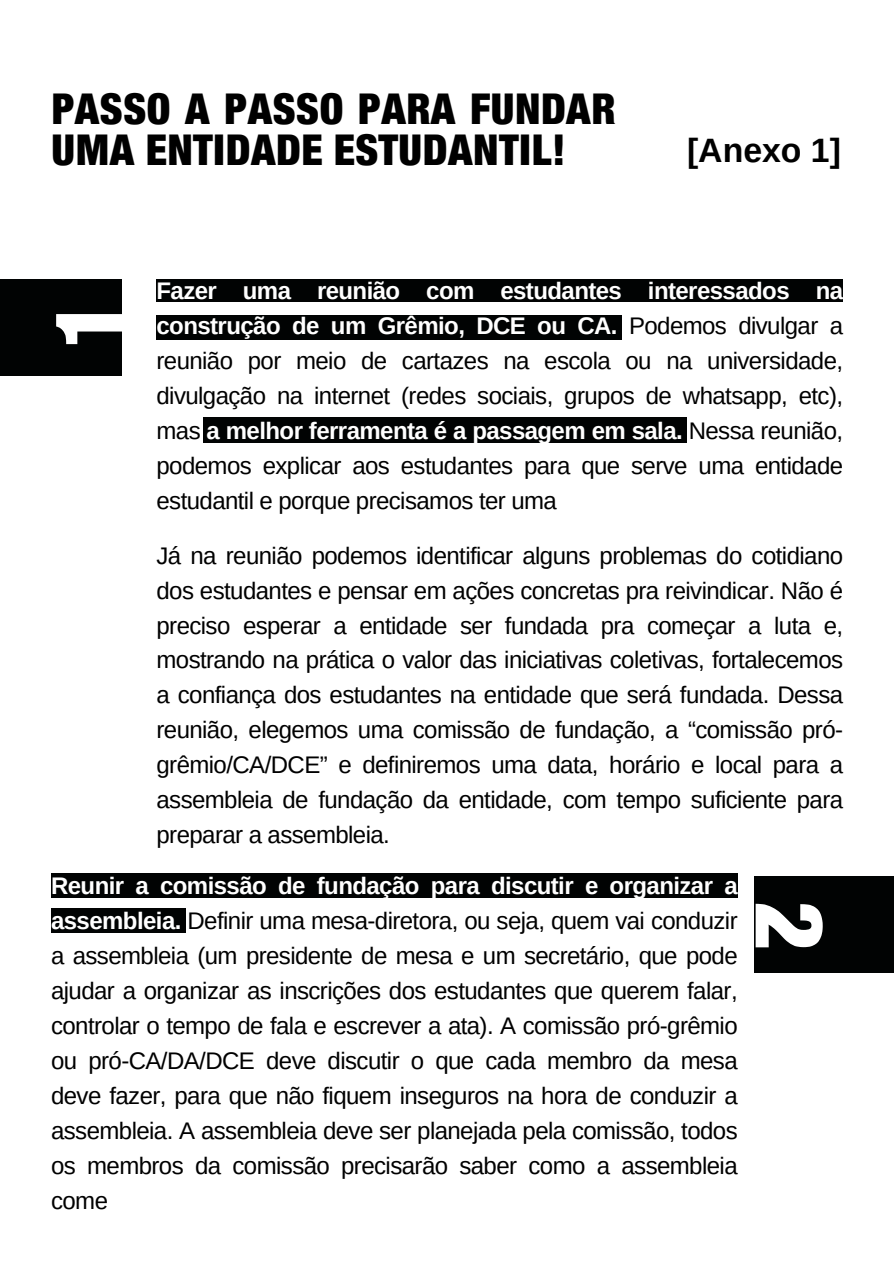
<style>
.page{position:relative;width:894px;height:1264px;background:#fff}
.page>*{position:absolute;margin:0;border:0;box-sizing:border-box;transform-origin:0 0}
.t1{font:900 94.65px "Neue Helvetica Condensed BQ";color:#fff}
.t2{font:900 43.2px/40.5px "Neue Helvetica Condensed BQ";color:#000}
.t3{font:700 33.75px "Arimo";color:#000}
.t4{font:24px/34.8px "Arimo";letter-spacing:-.025em;color:#000;text-align:justify}
.t5{font:700 24px "Arimo";letter-spacing:-.025em;color:#fff}
.s1{font-weight:700;color:#fff}
</style>
<div class="page">
<div style="left:156px;top:315px;width:466px;height:24px;background:#010303"></div>
<div style="left:156px;top:280px;width:686px;height:22px;background:#010303"></div>
<div style="left:203px;top:417px;width:483px;height:25px;background:#010303"></div>
<div style="left:0;top:280px;width:122px;height:96px;background:#010303"></div>
<div style="left:753px;top:876px;width:140px;height:96px;background:#010303"></div>
<div style="left:51px;top:873px;width:686px;height:25px;background:#010303"></div>
<div style="left:51px;top:908px;width:134px;height:24px;background:#010303"></div>
<p class="t2" style="left:51px;top:88px;width:565px">PASSO A PASSO PARA FUNDAR<br>UMA ENTIDADE ESTUDANTIL!</p>
<h2 class="t3" style="left:686px;top:131px;width:155px">[Anexo 1]</h2>
<p class="t1" style="left:30px;top:349px;width:51px;rotate:-90deg">1</p>
<p class="t4" style="left:156px;top:273px;width:688px"><span class="s1">Fazer uma reunião com estudantes interessados na construção de um Grêmio, DCE ou CA.</span> Podemos divulgar a reunião por meio de cartazes na escola ou na universidade, divulgação na internet (redes sociais, grupos de whatsapp, etc), mas <span class="s1">a melhor ferramenta é a passagem em sala.</span> Nessa reunião, podemos explicar aos estudantes para que serve uma entidade estudantil e porque precisamos ter uma</p>
<h1 class="t4" style="left:156px;top:538px;width:688px">Já na reunião podemos identificar alguns problemas do cotidiano dos estudantes e pensar em ações concretas pra reivindicar. Não é preciso esperar a entidade ser fundada pra começar a luta e, mostrando na prática o valor das iniciativas coletivas, fortalecemos a confiança dos estudantes na entidade que será fundada. Dessa reunião, elegemos uma comissão de fundação, a “comissão pró&shy;grêmio/CA/DCE” e definiremos uma data, horário e local para a assembleia de fundação da entidade, com tempo suficiente para preparar a assembleia.</h1>
<p class="t5" style="left:51px;top:872px;width:688px">Reunir a comissão de fundação para discutir e organizar a</p>
<p class="t4" style="left:51px;top:903px;width:688px"><span class="s1">assembleia.</span> Definir uma mesa-diretora, ou seja, quem vai conduzir a assembleia (um presidente de mesa e um secretário, que pode ajudar a organizar as inscrições dos estudantes que querem falar, controlar o tempo de fala e escrever a ata). A comissão pró-grêmio ou pró-CA/DA/DCE deve discutir o que cada membro da mesa deve fazer, para que não fiquem inseguros na hora de conduzir a assembleia. A assembleia deve ser planejada pela comissão, todos os membros da comissão precisarão saber como a assembleia come</p>
<p class="t1" style="left:847px;top:901px;width:51px;rotate:90deg">2</p>
</div>
